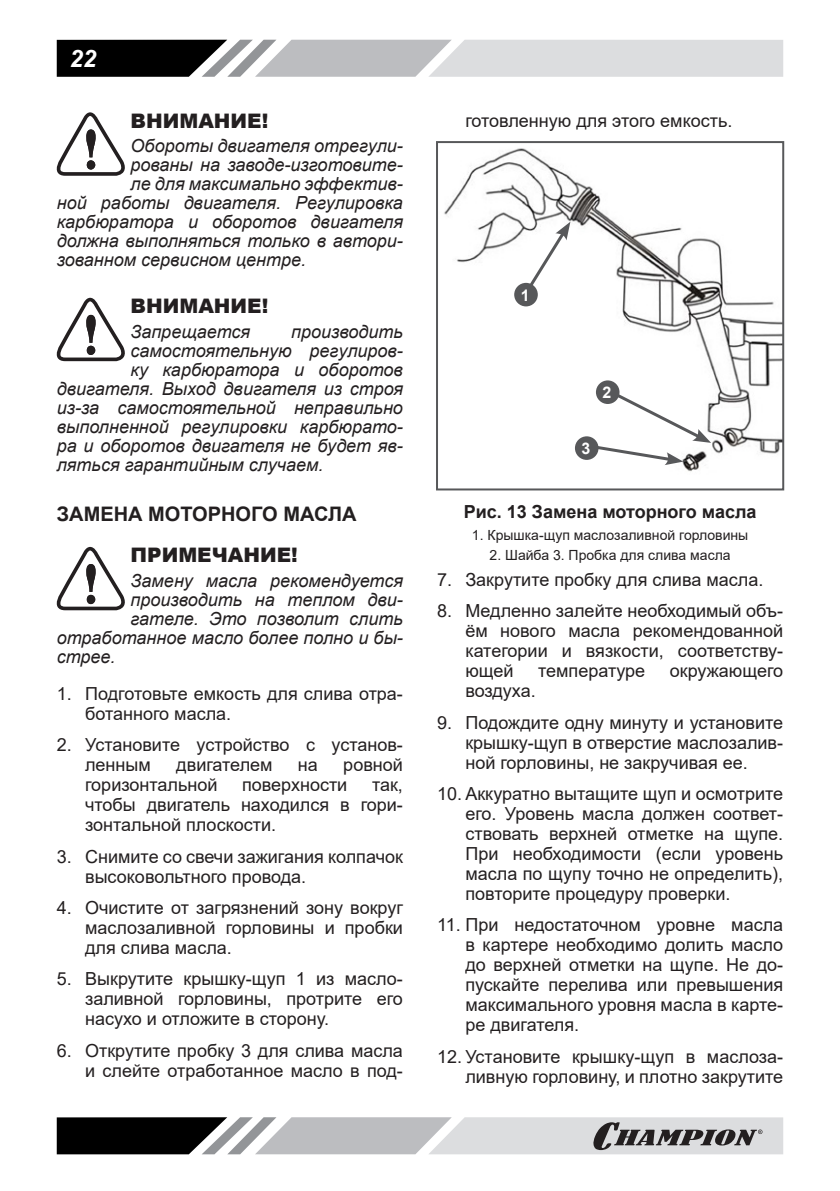
<style>
.page{position:relative;width:840px;height:1191px;background:#fff}
.page>*{position:absolute;margin:0;border:0;box-sizing:border-box;transform-origin:0 0}
.t1{font:italic 700 24px "Arial";color:#fff}
.t2{font:900 20px "Arial";color:#231f20}
.t3{font:700 20px "Arial";color:#231f20}
.p_list{font:18px/20px "Arial";color:#231f20;text-align:justify}
.p{font:italic 18px "Arial";color:#231f20}
.pic_h_centr{font:700 18px "Arial";color:#231f20}
.Заголовок_1{font:700 16px "Arial";color:#fff}
.pic_list_center{font:14px "Arial";color:#231f20}
</style>
<div class="page">
<svg style="left:57px;top:40px;width:725px;height:37px;background:#a7a8a9"></svg>
<svg style="left:57px;top:1117px;width:725px;height:37px;background:#9c9c9e"></svg>
<svg style="left:56px;top:112px;width:69px;height:64px"></svg>
<svg style="left:56px;top:298px;width:69px;height:63px"></svg>
<svg style="left:56px;top:547px;width:69px;height:63px"></svg>
<img style="left:444px;top:148px;width:336px;height:324px">
<div style="left:436px;top:141px;width:347px;height:349px;border:2px solid #57585a"></div>
<div style="left:514px;top:283px;width:23px;height:23px;background:#57585a;border-radius:50%"></div>
<div style="left:595px;top:380px;width:24px;height:24px;background:#57585a;border-radius:50%"></div>
<div style="left:574px;top:436px;width:24px;height:24px;background:#57585a;border-radius:50%"></div>
<svg style="left:525px;top:222px;width:45px;height:70px"></svg>
<svg style="left:586px;top:389px;width:124px;height:76px"></svg>
<h1 class="t1" style="left:70px;top:42px;width:28px">22</h1>
<p class="t2" style="left:130px;top:106px;width:139px">ВНИМАНИЕ!</p>
<p class="p" style="left:130px;top:134px;width:274px">Обороты двигателя отрегули-</p>
<p class="p" style="left:130px;top:153px;width:274px">рованы на заводе-изготовите-</p>
<p class="p" style="left:130px;top:172px;width:274px">ле для максимально эффектив-</p>
<p class="p" style="left:57px;top:191px;width:347px">ной работы двигателя. Регулировка</p>
<p class="p" style="left:57px;top:210px;width:347px">карбюратора и оборотов двигателя</p>
<p class="p" style="left:57px;top:229px;width:347px">должна выполняться только в автори-</p>
<p class="p" style="left:57px;top:248px;width:251px">зованном сервисном центре.</p>
<p class="t2" style="left:130px;top:291px;width:139px">ВНИМАНИЕ!</p>
<p class="p" style="left:130px;top:320px;width:121px">Запрещается</p>
<p class="p" style="left:291px;top:320px;width:113px">производить</p>
<p class="p" style="left:130px;top:339px;width:274px">самостоятельную регулиров-</p>
<p class="p" style="left:130px;top:358px;width:274px">ку карбюратора и оборотов</p>
<p class="p" style="left:57px;top:377px;width:347px">двигателя. Выход двигателя из строя</p>
<p class="p" style="left:57px;top:396px;width:347px">из-за самостоятельной неправильно</p>
<p class="p" style="left:57px;top:415px;width:347px">выполненной регулировки карбюрато-</p>
<p class="p" style="left:57px;top:434px;width:347px">ра и оборотов двигателя не будет яв-</p>
<p class="p" style="left:57px;top:453px;width:268px">ляться гарантийным случаем.</p>
<p class="t3" style="left:57px;top:500px;width:301px">ЗАМЕНА МОТОРНОГО МАСЛА</p>
<p class="t2" style="left:130px;top:540px;width:169px">ПРИМЕЧАНИЕ!</p>
<p class="p" style="left:130px;top:569px;width:274px">Замену масла рекомендуется</p>
<p class="p" style="left:130px;top:588px;width:274px">производить на теплом дви-</p>
<p class="p" style="left:130px;top:607px;width:274px">гателе. Это позволит слить</p>
<p class="p" style="left:57px;top:626px;width:347px">отработанное масло более полно и бы-</p>
<p class="p" style="left:57px;top:645px;width:60px">стрее.</p>
<p class="p_list" style="left:85px;top:683px;width:319px;text-indent:-28px">1. Подготовьте емкость для слива отра&shy;ботанного масла.</p>
<p class="p_list" style="left:85px;top:735px;width:319px;text-indent:-28px">2. Установите устройство с установ&shy;ленным</p>
<p class="p_list" style="left:176px;top:755px;width:98px">двигателем</p>
<p class="p_list" style="left:298px;top:755px;width:21px">на</p>
<p class="p_list" style="left:343px;top:755px;width:61px">ровной</p>
<p class="p_list" style="left:85px;top:775px;width:134px">горизонтальной</p>
<p class="p_list" style="left:242px;top:775px;width:107px">поверхности</p>
<p class="p_list" style="left:85px;top:775px;width:319px;text-indent:287px">так, чтобы двигатель находился в гори&shy;зонтальной плоскости.</p>
<p class="p_list" style="left:85px;top:846px;width:319px;text-indent:-28px">3. Снимите со свечи зажигания колпачок высоковольтного провода.</p>
<p class="p_list" style="left:85px;top:897px;width:319px;text-indent:-28px">4. Очистите от загрязнений зону вокруг маслозаливной горловины и пробки для слива масла.</p>
<p class="p_list" style="left:85px;top:969px;width:319px;text-indent:-28px">5. Выкрутите крышку-щуп 1 из масло&shy;заливной горловины, протрите его насухо и отложите в сторону.</p>
<p class="p_list" style="left:57px;top:1040px;width:347px;text-align:right">6. Открутите пробку 3 для слива масла и слейте отработанное масло в под-</p>
<p class="p_list" style="left:465px;top:110px;width:268px">готовленную для этого емкость.</p>
<p class="Заголовок_1" style="left:520px;top:284px;width:10px">1</p>
<p class="Заголовок_1" style="left:602px;top:381px;width:10px">2</p>
<p class="Заголовок_1" style="left:581px;top:437px;width:10px">3</p>
<p class="pic_h_centr" style="left:463px;top:499px;width:294px">Рис. 13 Замена моторного масла</p>
<p class="pic_list_center" style="left:471px;top:525px;width:278px">1. Крышка-щуп маслозаливной горловины</p>
<p class="pic_list_center" style="left:489px;top:545px;width:242px">2. Шайба 3. Пробка для слива масла</p>
<p class="p_list" style="left:437px;top:569px;width:328px">7. Закрутите пробку для слива масла.</p>
<p class="p_list" style="left:465px;top:601px;width:319px;text-indent:-28px">8. Медленно залейте необходимый объ&shy;ём нового масла рекомендованной категории и вязкости, соответству&shy;ющей</p>
<p class="p_list" style="left:538px;top:661px;width:109px">температуре</p>
<p class="p_list" style="left:669px;top:661px;width:115px">окружающего</p>
<p class="p_list" style="left:465px;top:681px;width:72px">воздуха.</p>
<p class="p_list" style="left:465px;top:712px;width:319px;text-indent:-28px">9. Подождите одну минуту и установите крышку-щуп в отверстие маслозалив&shy;ной горловины, не закручивая ее.</p>
<p class="p_list" style="left:465px;top:783px;width:319px;text-indent:-28px">10. Аккуратно вытащите щуп и осмотрите его. Уровень масла должен соответ&shy;ствовать верхней отметке на щупе.<br>При необходимости (если уровень масла по щупу точно не определить), повторите процедуру проверки.</p>
<p class="p_list" style="left:465px;top:915px;width:319px;text-indent:-28px">11. При недостаточном уровне масла в картере необходимо долить масло до верхней отметки на щупе. Не до&shy;пускайте перелива или превышения максимального уровня масла в карте&shy;ре двигателя.</p>
<p class="p_list" style="left:437px;top:1046px;width:347px;text-align:right">12. Установите крышку-щуп в маслоза&shy;ливную горловину, и плотно закрутите</p>
</div>
